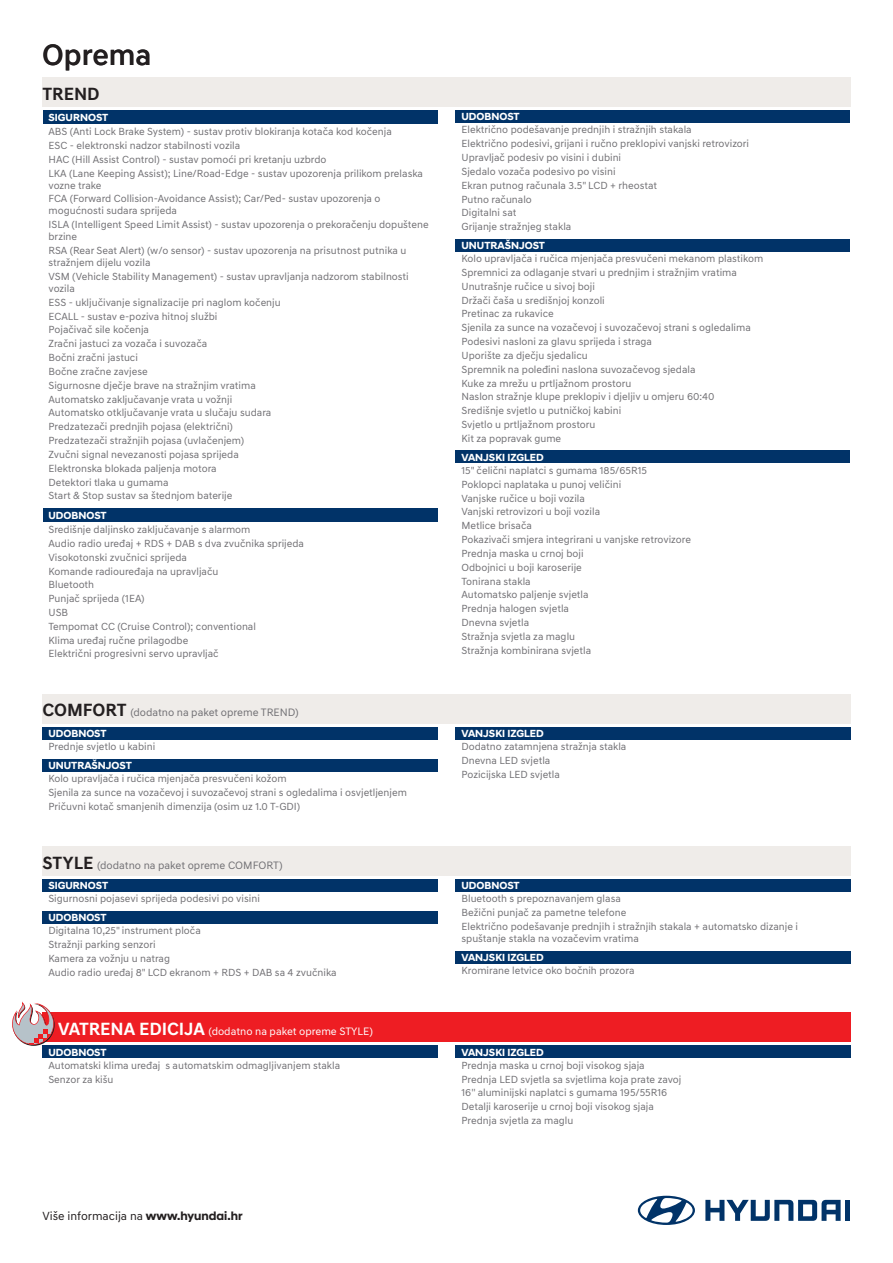
<style>
.page{position:relative;width:893px;height:1263px;background:#fff}
.page>*{position:absolute;margin:0;border:0;box-sizing:border-box;transform-origin:0 0}
.t1{font:500 30px "Hyundai Sans Text";color:#231f20}
.t2{font:700 18px "Hyundai Sans Text";color:#231f20}
.t3{font:12px "Hyundai Sans Text";color:#231f20}
.t4{font:10.95px "Hyundai Sans Text";color:#717074}
.t5{font:10.95px "Hyundai Sans Text";color:#fff}
.t6{font:10.5px/13.8px "Hyundai Sans Text";color:#717074}
.t7{font:700 10.5px "Hyundai Sans Head";color:#fff}
.s1{font-weight:700;font-size:18px;color:#231f20}
.s2{font-weight:700;font-size:18px}
.s3{font-family:"Hyundai Sans Head";font-weight:700}
</style>
<div class="page">
<svg style="left:705px;top:1200px;width:136px;height:21px"></svg>
<div style="left:845px;top:1200px;width:5px;height:21px;background:#013368"></div>
<svg style="left:638px;top:1196px;width:57px;height:29px"></svg>
<div style="left:42px;top:694px;width:809px;height:29px;background:#efece9"></div>
<div style="left:42px;top:846px;width:809px;height:29px;background:#efece9"></div>
<div style="left:43px;top:77px;width:808px;height:29px;background:#efece9"></div>
<div style="left:42px;top:727px;width:395px;height:12px;background:#013368"></div>
<div style="left:42px;top:759px;width:395px;height:12px;background:#013368"></div>
<div style="left:42px;top:879px;width:395px;height:12px;background:#013368"></div>
<div style="left:42px;top:911px;width:395px;height:12px;background:#013368"></div>
<div style="left:42px;top:1046px;width:395px;height:12px;background:#013368"></div>
<div style="left:455px;top:727px;width:396px;height:12px;background:#013368"></div>
<div style="left:455px;top:879px;width:396px;height:12px;background:#013368"></div>
<div style="left:455px;top:951px;width:396px;height:12px;background:#013368"></div>
<div style="left:455px;top:1046px;width:396px;height:12px;background:#013368"></div>
<div style="left:455px;top:110px;width:395px;height:13px;background:#013368"></div>
<div style="left:455px;top:239px;width:395px;height:12px;background:#013368"></div>
<div style="left:455px;top:451px;width:395px;height:12px;background:#013368"></div>
<div style="left:43px;top:110px;width:394px;height:14px;background:#013368"></div>
<div style="left:43px;top:508px;width:394px;height:14px;background:#013368"></div>
<div style="left:42px;top:1012px;width:808px;height:29px;background:#ee1d23"></div>
<svg style="left:12px;top:1001px;width:43px;height:45px"></svg>
<h1 class="t1" style="left:42px;top:36px;width:111px">Oprema</h1>
<h2 class="t2" style="left:43px;top:83px;width:56px">TREND</h2>
<p class="t7" style="left:49px;top:111px;width:48px">SIGURNOST</p>
<p class="t6" style="left:49px;top:125px;width:376px">ABS (Anti Lock Brake System) - sustav protiv blokiranja kotača kod kočenja<br>ESC - elektronski nadzor stabilnosti vozila<br>HAC (Hill Assist Control) - sustav pomoći pri kretanju uzbrdo<br>LKA (Lane Keeping Assist); Line/Road-Edge - sustav upozorenja prilikom prelaska</p>
<p class="t6" style="left:49px;top:178px;width:334px">vozne trake<br>FCA (Forward Collision-Avoidance Assist); Car/Ped- sustav upozorenja o</p>
<p class="t6" style="left:49px;top:204px;width:382px">mogućnosti sudara sprijeda<br>ISLA (Intelligent Speed Limit Assist) - sustav upozorenja o prekoračenju dopuštene</p>
<p class="t6" style="left:49px;top:230px;width:359px">brzine<br>RSA (Rear Seat Alert) (w/o sensor) - sustav upozorenja na prisutnost putnika u</p>
<p class="t6" style="left:49px;top:256px;width:362px">stražnjem dijelu vozila<br>VSM (Vehicle Stability Management) - sustav upravljanja nadzorom stabilnosti</p>
<p class="t6" style="left:49px;top:281px;width:234px">vozila<br>ESS - uključivanje signalizacije pri naglom kočenju ECALL - sustav e-poziva hitnoj službi<br>Pojačivač sile kočenja<br>Zračni jastuci za vozača i suvozača<br>Bočni zračni jastuci<br>Bočne zračne zavjese<br>Sigurnosne dječje brave na stražnjim vratima Automatsko zaključavanje vrata u vožnji Automatsko otključavanje vrata u slučaju sudara Predzatezači prednjih pojasa (električni)<br>Predzatezači stražnjih pojasa (uvlačenjem)<br>Zvučni signal nevezanosti pojasa sprijeda Elektronska blokada paljenja motora<br>Detektori tlaka u gumama<br>Start &amp; Stop sustav sa štednjom baterije</p>
<p class="t7" style="left:49px;top:509px;width:46px">UDOBNOST</p>
<p class="t6" style="left:49px;top:522px;width:257px">Središnje daljinsko zaključavanje s alarmom<br>Audio radio uređaj + RDS + DAB s dva zvučnika sprijeda<br>Visokotonski zvučnici sprijeda<br>Komande radiouređaja na upravljaču<br>Bluetooth<br>Punjač sprijeda (1EA)<br>USB<br>Tempomat CC (Cruise Control); conventional<br>Klima uređaj ručne prilagodbe<br>Električni progresivni servo upravljač</p>
<p class="t4" style="left:42px;top:706px;width:258px"><span class="s1">COMFORT</span> (dodatno na paket opreme TREND)</p>
<p class="t7" style="left:48px;top:727px;width:46px">UDOBNOST</p>
<p class="t6" style="left:48px;top:740px;width:108px">Prednje svjetlo u kabini</p>
<p class="t7" style="left:48px;top:759px;width:66px">UNUTRAŠNJOST</p>
<p class="t6" style="left:48px;top:771px;width:360px">Kolo upravljača i ručica mjenjača presvučeni kožom<br>Sjenila za sunce na vozačevoj i suvozačevoj strani s ogledalima i osvjetljenjem<br>Pričuvni kotač smanjenih dimenzija (osim uz 1.0 T-GDI)</p>
<p class="t4" style="left:42px;top:858px;width:242px"><span class="s1">STYLE</span> (dodatno na paket opreme COMFORT)</p>
<p class="t7" style="left:48px;top:879px;width:48px">SIGURNOST</p>
<p class="t6" style="left:48px;top:892px;width:213px">Sigurnosni pojasevi sprijeda podesivi po visini</p>
<p class="t7" style="left:48px;top:911px;width:46px">UDOBNOST</p>
<p class="t6" style="left:48px;top:924px;width:290px">Digitalna 10,25" instrument ploča<br>Stražnji parking senzori<br>Kamera za vožnju u natrag<br>Audio radio uređaj 8" LCD ekranom + RDS + DAB sa 4 zvučnika</p>
<p class="t5" style="left:58px;top:1024px;width:316px"><span class="s2">VATRENA EDICIJA</span> (dodatno na paket opreme STYLE)</p>
<p class="t7" style="left:48px;top:1046px;width:46px">UDOBNOST</p>
<p class="t6" style="left:48px;top:1058px;width:293px">Automatski klima uređaj s automatskim odmagljivanjem stakla<br>Senzor za kišu</p>
<p class="t7" style="left:461px;top:111px;width:46px">UDOBNOST</p>
<p class="t6" style="left:461px;top:123px;width:289px">Električno podešavanje prednjih i stražnjih stakala<br>Električno podesivi, grijani i ručno preklopivi vanjski retrovizori Upravljač podesiv po visini i dubini<br>Sjedalo vozača podesivo po visini<br>Ekran putnog računala 3.5" LCD + rheostat<br>Putno računalo<br>Digitalni sat<br>Grijanje stražnjeg stakla</p>
<p class="t7" style="left:461px;top:239px;width:66px">UNUTRAŠNJOST</p>
<p class="t6" style="left:461px;top:252px;width:303px">Kolo upravljača i ručica mjenjača presvučeni mekanom plastikom Spremnici za odlaganje stvari u prednjim i stražnjim vratima Unutrašnje ručice u sivoj boji<br>Držači čaša u središnjoj konzoli<br>Pretinac za rukavice<br>Sjenila za sunce na vozačevoj i suvozačevoj strani s ogledalima Podesivi nasloni za glavu sprijeda i straga<br>Uporište za dječju sjedalicu<br>Spremnik na poleđini naslona suvozačevog sjedala<br>Kuke za mrežu u prtljažnom prostoru<br>Naslon stražnje klupe preklopiv i djeljiv u omjeru 60:40<br>Središnje svjetlo u putničkoj kabini<br>Svjetlo u prtljažnom prostoru<br>Kit za popravak gume</p>
<p class="t7" style="left:461px;top:451px;width:84px">VANJSKI IZGLED</p>
<p class="t6" style="left:461px;top:463px;width:231px">15" čelični naplatci s gumama 185/65R15<br>Poklopci naplataka u punoj veličini<br>Vanjske ručice u boji vozila<br>Vanjski retrovizori u boji vozila<br>Metlice brisača<br>Pokazivači smjera integrirani u vanjske retrovizore<br>Prednja maska u crnoj boji<br>Odbojnici u boji karoserije<br>Tonirana stakla<br>Automatsko paljenje svjetla<br>Prednja halogen svjetla<br>Dnevna svjetla<br>Stražnja svjetla za maglu<br>Stražnja kombinirana svjetla</p>
<p class="t7" style="left:461px;top:727px;width:84px">VANJSKI IZGLED</p>
<p class="t6" style="left:461px;top:740px;width:166px">Dodatno zatamnjena stražnja stakla<br>Dnevna LED svjetla<br>Pozicijska LED svjetla</p>
<p class="t7" style="left:461px;top:879px;width:46px">UDOBNOST</p>
<p class="t6" style="left:461px;top:892px;width:338px">Bluetooth s prepoznavanjem glasa<br>Bežični punjač za pametne telefone<br>Električno podešavanje prednjih i stražnjih stakala + automatsko dizanje i</p>
<p class="t6" style="left:461px;top:931px;width:179px">spuštanje stakla na vozačevim vratima</p>
<p class="t7" style="left:461px;top:951px;width:84px">VANJSKI IZGLED</p>
<p class="t6" style="left:461px;top:963px;width:175px">Kromirane letvice oko bočnih prozora</p>
<p class="t7" style="left:461px;top:1046px;width:84px">VANJSKI IZGLED</p>
<p class="t6" style="left:461px;top:1058px;width:221px">Prednja maska u crnoj boji visokog sjaja Prednja LED svjetla sa svjetlima koja prate zavoj 16'' aluminijski naplatci s gumama 195/55R16<br>Detalji karoserije u crnoj boji visokog sjaja Prednja svjetla za maglu</p>
<p class="t3" style="left:43px;top:1209px;width:201px">Više informacija na <span class="s3">www.hyundai.hr</span></p>
</div>
